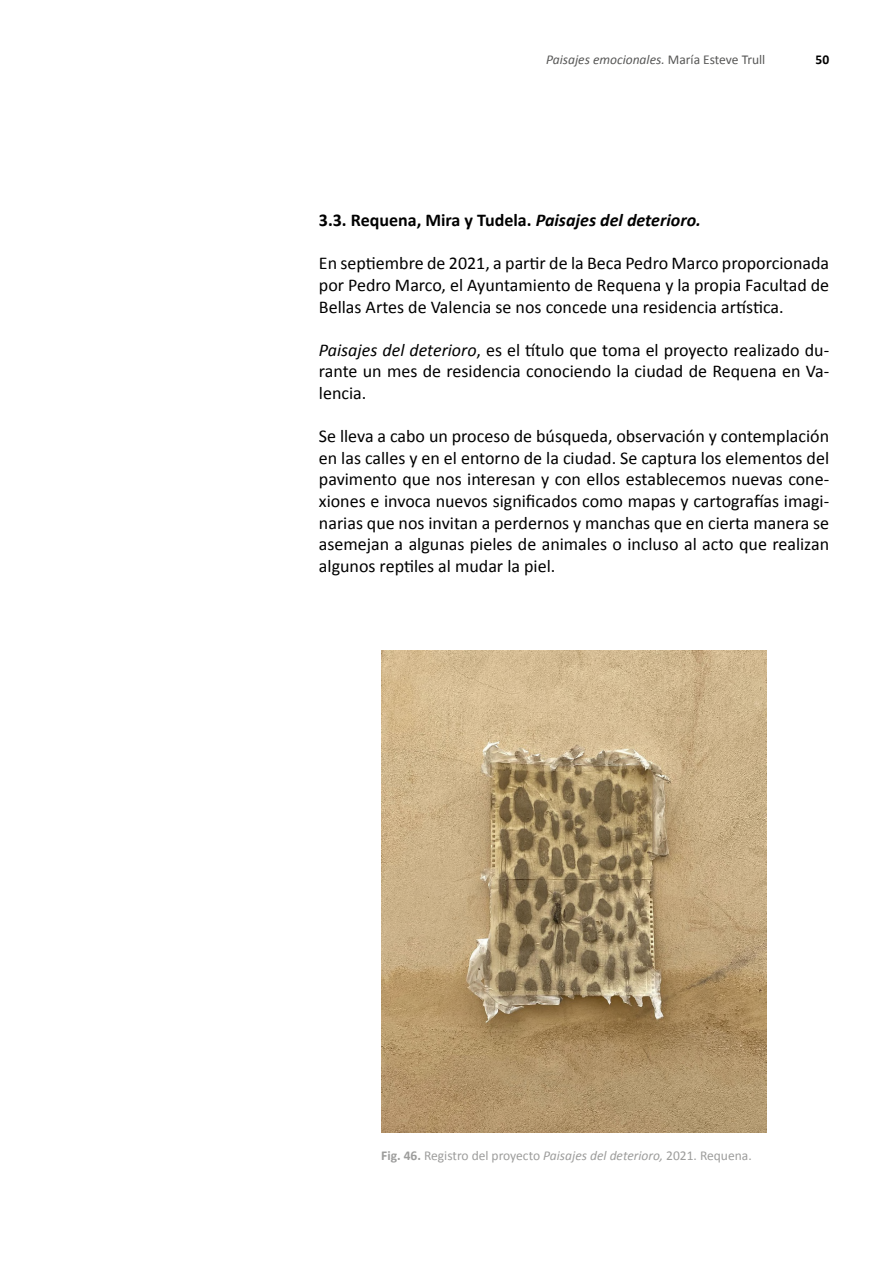
<style>
.page{position:relative;width:893px;height:1263px;background:#fff}
.page>*{position:absolute;margin:0;border:0;box-sizing:border-box;transform-origin:0 0}
.t1{font:18px/21.6px "Calibri";color:#000;text-align:justify}
.t2{font:700 18px "Calibri";color:#000}
.t3{font:13.5px "Calibri";color:#9d9d9c}
.t4{font:italic 13.5px "Calibri";color:#575756}
.t5{font:700 13.5px "Calibri";color:#000}
.s1{font-style:normal}
.s2{font-style:italic}
.s3{font-weight:700}
</style>
<div class="page">
<img style="left:381px;top:651px;width:386px;height:482px">
<p class="t4" style="left:546px;top:50px;width:221px">Paisajes emocionales. <span class="s1">María Esteve Trull</span></p>
<p class="t5" style="left:815px;top:51px;width:15px">50</p>
<p class="t2" style="left:319px;top:209px;width:384px">3.3. Requena, Mira y Tudela. <span class="s2">Paisajes del deterioro.</span></p>
<p class="t1" style="left:319px;top:253px;width:512px">En septiembre de 2021, a partir de la Beca Pedro Marco proporcionada por Pedro Marco, el Ayuntamiento de Requena y la propia Facultad de Bellas Artes de Valencia se nos concede una residencia artística.</p>
<p class="t1" style="left:319px;top:339px;width:512px"><span class="s2">Paisajes del deterioro</span>, es el título que toma el proyecto realizado du&shy;rante un mes de residencia conociendo la ciudad de Requena en Va&shy;lencia.</p>
<p class="t1" style="left:319px;top:425px;width:512px">Se lleva a cabo un proceso de búsqueda, observación y contemplación en las calles y en el entorno de la ciudad. Se captura los elementos del pavimento que nos interesan y con ellos establecemos nuevas cone&shy;xiones e invoca nuevos significados como mapas y cartografías imagi&shy;narias que nos invitan a perdernos y manchas que en cierta manera se asemejan a algunas pieles de animales o incluso al acto que realizan algunos reptiles al mudar la piel.</p>
<p class="t3" style="left:381px;top:1147px;width:372px"><span class="s3">Fig. 46.</span> Registro del proyecto <span class="s2">Paisajes del deterioro,</span> 2021. Requena.</p>
</div>
